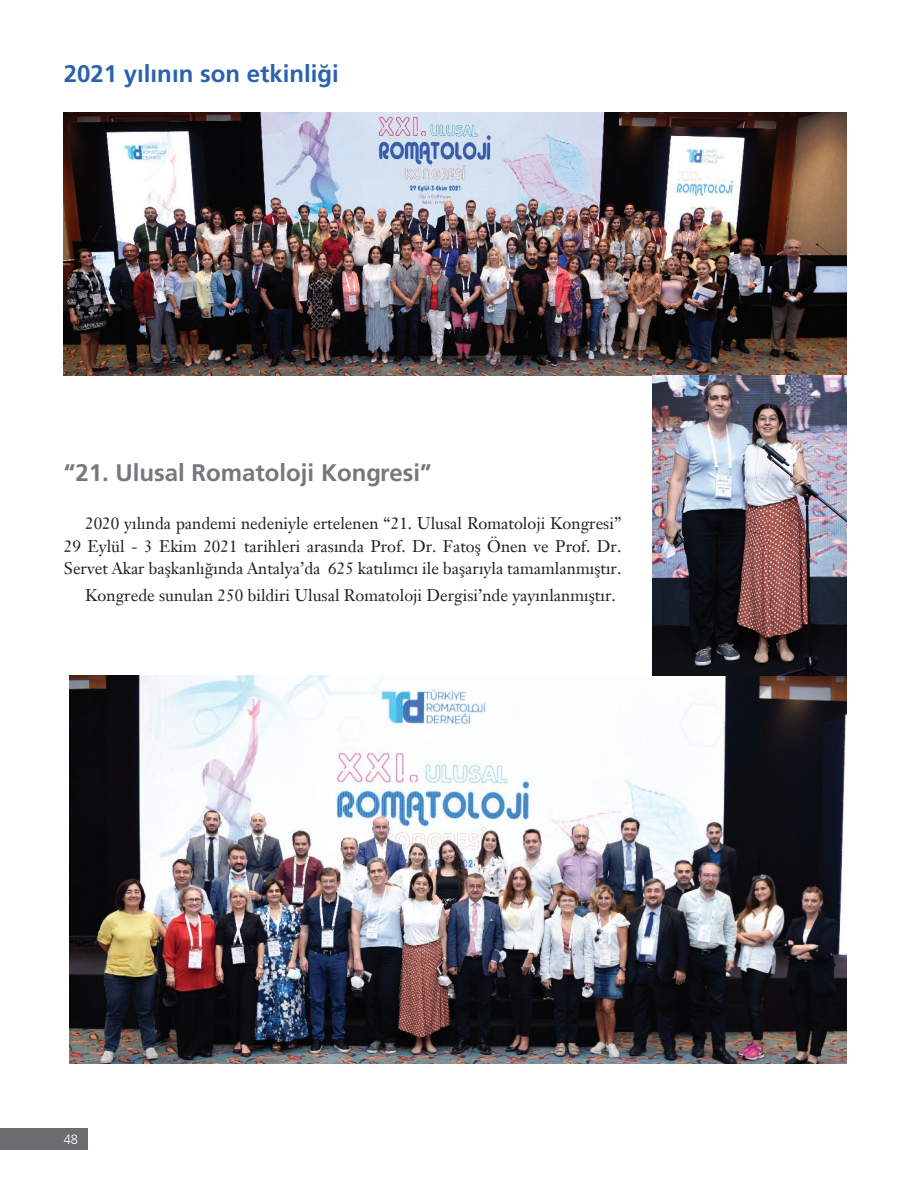
<style>
.page{position:relative;width:915px;height:1191px;background:#fff}
.page>*{position:absolute;margin:0;border:0;box-sizing:border-box;transform-origin:0 0}
._2__BASLIK{font:24px "Frutiger Bold Tr";color:#76787b}
._2__BASLIK-2{font:24px "Frutiger Bold Tr";color:#2b62ae}
.YAZI{font:16.5px/22.5px "Janson Text W04 55 Roman";color:#231f20;text-align:justify}
.t1{font:13.5px "Frutiger Light Nr Tr";color:#fff;scale:.95 1}
</style>
<div class="page">
<div style="left:0;top:1128px;width:88px;height:21px;background:#6c6d70"></div>
<img style="left:64px;top:112px;width:782px;height:264px">
<img style="left:69px;top:675px;width:777px;height:388px">
<img style="left:652px;top:376px;width:194px;height:299px">
<p class="_2__BASLIK-2" style="left:64px;top:59px;width:276px">2021 yılının son etkinliği</p>
<p class="_2__BASLIK" style="left:64px;top:458px;width:369px">“21. Ulusal Romatoloji Kongresi”</p>
<p class="YAZI" style="left:64px;top:512px;width:559px;text-indent:21px">2020 yılında pandemi nedeniyle ertelenen “21. Ulusal Romatoloji Kongresi” 29 Eylül - 3 Ekim 2021 tarihleri arasında Prof. Dr. Fatoş Önen ve Prof. Dr.<br>Servet Akar başkanlığında Antalya’da 625 katılımcı ile başarıyla tamamlanmıştır.</p>
<p class="YAZI" style="left:85px;top:584px;width:532px">Kongrede sunulan 250 bildiri Ulusal Romatoloji Dergisi’nde yayınlanmıştır.</p>
<p class="t1" style="left:64px;top:1131px;width:17px">48</p>
</div>
